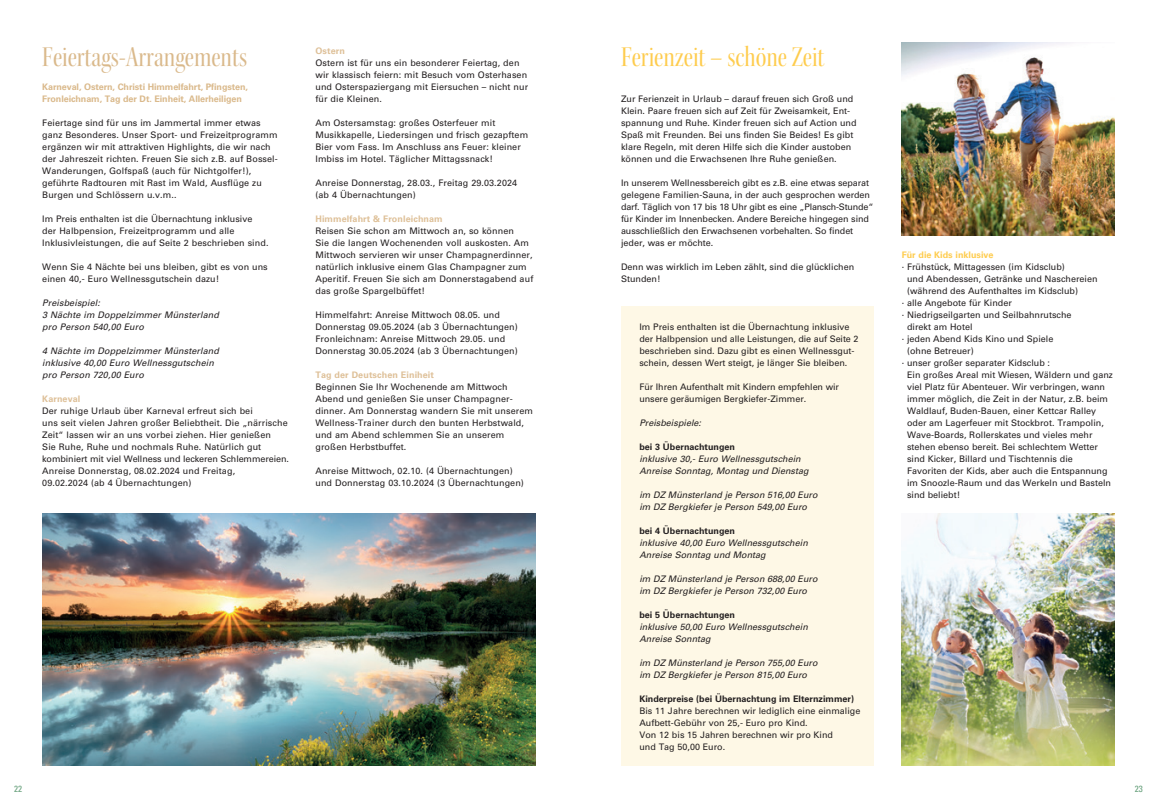
<style>
.page{position:relative;width:1157px;height:808px;background:#fff}
.page>*{position:absolute;margin:0;border:0;box-sizing:border-box;transform-origin:0 0}
.t1{font:30px "Kepler Std Cn Disp";color:#dab98b}
.t2{font:30px "Kepler Std Cn Disp";color:#fecc4e}
.t3{font:9px/12px "Univers LT Pro 55 Roman";color:#231f20}
.t4{font:italic 9px/12px "Univers LT Pro 55";color:#231f20}
.t5{font:700 9px "Univers LT Pro 65";color:#231f20}
.t6{font:700 9px/12px "Univers LT Pro 65";letter-spacing:-.01em;color:#dab98b}
.t7{font:700 9px "Univers LT Pro 65";letter-spacing:.01em;color:#dec098}
.t8{font:700 9px "Univers LT Pro 65";color:#fecc4e}
.t9{font:condensed 9px "Univers LT Pro";color:#629d77}
</style>
<div class="page">
<img style="left:42px;top:514px;width:494px;height:251px">
<div style="left:621px;top:306px;width:252px;height:459px;background:#fef8e6"></div>
<img style="left:901px;top:514px;width:213px;height:251px">
<img style="left:901px;top:43px;width:213px;height:192px">
<h1 class="t1" style="left:42px;top:41px;width:206px">Feiertags-Arrangements</h1>
<p class="t6" style="left:42px;top:80px;width:207px">Karneval, Ostern, Christi Himmelfahrt, Pfingsten,<br>Fronleichnam, Tag der Dt. Einheit, Allerheiligen</p>
<p class="t3" style="left:42px;top:116px;width:237px">Feiertage sind für uns im Jammertal immer etwas ganz Besonderes. Unser Sport- und Freizeitprogramm ergänzen wir mit attraktiven Highlights, die wir nach der Jahreszeit richten. Freuen Sie sich z.B. auf Bossel-Wanderungen, Golfspaß (auch für Nichtgolfer!), geführte Radtouren mit Rast im Wald, Ausflüge zu Burgen und Schlössern u.v.m..</p>
<p class="t3" style="left:42px;top:212px;width:228px">Im Preis enthalten ist die Übernachtung inklusive der Halbpension, Freizeitprogramm und alle<br>Inklusivleistungen, die auf Seite 2 beschrieben sind.</p>
<p class="t3" style="left:42px;top:260px;width:227px">Wenn Sie 4 Nächte bei uns bleiben, gibt es von uns einen 40,- Euro Wellnessgutschein dazu!</p>
<p class="t4" style="left:42px;top:296px;width:179px">Preisbeispiel:<br>3 Nächte im Doppelzimmer Münsterland pro Person 540,00 Euro</p>
<p class="t4" style="left:42px;top:344px;width:179px">4 Nächte im Doppelzimmer Münsterland inklusive 40,00 Euro Wellnessgutschein pro Person 720,00 Euro</p>
<p class="t7" style="left:42px;top:392px;width:40px">Karneval</p>
<p class="t3" style="left:42px;top:404px;width:248px">Der ruhige Urlaub über Karneval erfreut sich bei<br>uns seit vielen Jahren großer Beliebtheit. Die „närrische Zeit“ lassen wir an uns vorbei ziehen. Hier genießen<br>Sie Ruhe, Ruhe und nochmals Ruhe. Natürlich gut kombiniert mit viel Wellness und leckeren Schlemmereien.<br>Anreise Donnerstag, 08.02.2024 und Freitag,<br>09.02.2024 (ab 4 Übernachtungen)</p>
<p class="t7" style="left:315px;top:44px;width:31px">Ostern</p>
<p class="t3" style="left:315px;top:56px;width:214px">Ostern ist für uns ein besonderer Feiertag, den wir klassisch feiern: mit Besuch vom Osterhasen und Osterspaziergang mit Eiersuchen – nicht nur für die Kleinen.</p>
<p class="t3" style="left:315px;top:116px;width:214px">Am Ostersamstag: großes Osterfeuer mit Musikkapelle, Liedersingen und frisch gezapftem Bier vom Fass. Im Anschluss ans Feuer: kleiner Imbiss im Hotel. Täglicher Mittagssnack!</p>
<p class="t3" style="left:315px;top:176px;width:203px">Anreise Donnerstag, 28.03., Freitag 29.03.2024 (ab 4 Übernachtungen)</p>
<p class="t7" style="left:315px;top:212px;width:129px">Himmelfahrt &amp; Fronleichnam</p>
<p class="t3" style="left:315px;top:224px;width:219px">Reisen Sie schon am Mittwoch an, so können<br>Sie die langen Wochenenden voll auskosten. Am Mittwoch servieren wir unser Champagnerdinner, natürlich inklusive einem Glas Champagner zum Aperitif. Freuen Sie sich am Donnerstagabend auf das große Spargelbüffet!</p>
<p class="t3" style="left:315px;top:308px;width:204px">Himmelfahrt: Anreise Mittwoch 08.05. und Donnerstag 09.05.2024 (ab 3 Übernachtungen)<br>Fronleichnam: Anreise Mittwoch 29.05. und Donnerstag 30.05.2024 (ab 3 Übernachtungen)</p>
<p class="t7" style="left:315px;top:368px;width:120px">Tag der Deutschen Einiheit</p>
<p class="t3" style="left:315px;top:380px;width:219px">Beginnen Sie Ihr Wochenende am Mittwoch Abend und genießen Sie unser Champagner&shy;dinner. Am Donnerstag wandern Sie mit unserem Wellness-Trainer durch den bunten Herbstwald, und am Abend schlemmen Sie an unserem großen Herbstbuffet.</p>
<p class="t3" style="left:315px;top:464px;width:210px">Anreise Mittwoch, 02.10. (4 Übernachtungen) und Donnerstag 03.10.2024 (3 Übernachtungen)</p>
<h1 class="t2" style="left:621px;top:41px;width:205px">Ferienzeit – schöne Zeit</h1>
<p class="t3" style="left:621px;top:92px;width:237px">Zur Ferienzeit in Urlaub – darauf freuen sich Groß und Klein. Paare freuen sich auf Zeit für Zweisamkeit, Ent&shy;spannung und Ruhe. Kinder freuen sich auf Action und Spaß mit Freunden. Bei uns finden Sie Beides! Es gibt klare Regeln, mit deren Hilfe sich die Kinder austoben können und die Erwachsenen Ihre Ruhe genießen.</p>
<p class="t3" style="left:621px;top:176px;width:254px">In unserem Wellnessbereich gibt es z.B. eine etwas separat gelegene Familien-Sauna, in der auch gesprochen werden darf. Täglich von 17 bis 18 Uhr gibt es eine „Plansch-Stunde“ für Kinder im Innenbecken. Andere Bereiche hingegen sind ausschließlich den Erwachsenen vorbehalten. So findet jeder, was er möchte.</p>
<p class="t3" style="left:621px;top:260px;width:235px">Denn was wirklich im Leben zählt, sind die glücklichen<br>Stunden!</p>
<p class="t3" style="left:639px;top:320px;width:220px">Im Preis enthalten ist die Übernachtung inklusive der Halbpension und alle Leistungen, die auf Seite 2 beschrieben sind. Dazu gibt es einen Wellnessgut&shy;schein, dessen Wert steigt, je länger Sie bleiben.</p>
<p class="t3" style="left:639px;top:380px;width:201px">Für Ihren Aufenthalt mit Kindern empfehlen wir unsere geräumigen Bergkiefer-Zimmer.</p>
<p class="t4" style="left:639px;top:417px;width:63px">Preisbeispiele:</p>
<p class="t5" style="left:639px;top:440px;width:97px">bei 3 Übernachtungen</p>
<p class="t4" style="left:639px;top:453px;width:171px">inklusive 30,- Euro Wellnessgutschein<br>Anreise Sonntag, Montag und Dienstag</p>
<p class="t4" style="left:639px;top:489px;width:180px">im DZ Münsterland je Person 516,00 Euro im DZ Bergkiefer je Person 549,00 Euro</p>
<p class="t5" style="left:639px;top:524px;width:97px">bei 4 Übernachtungen</p>
<p class="t4" style="left:639px;top:537px;width:170px">inklusive 40,00 Euro Wellnessgutschein<br>Anreise Sonntag und Montag</p>
<p class="t4" style="left:639px;top:573px;width:180px">im DZ Münsterland je Person 688,00 Euro im DZ Bergkiefer je Person 732,00 Euro</p>
<p class="t5" style="left:639px;top:608px;width:97px">bei 5 Übernachtungen</p>
<p class="t4" style="left:639px;top:621px;width:170px">inklusive 50,00 Euro Wellnessgutschein<br>Anreise Sonntag</p>
<p class="t4" style="left:639px;top:657px;width:180px">im DZ Münsterland je Person 755,00 Euro im DZ Bergkiefer je Person 815,00 Euro</p>
<p class="t5" style="left:639px;top:692px;width:216px">Kinderpreise (bei Übernachtung im Elternzimmer)</p>
<p class="t3" style="left:639px;top:704px;width:222px">Bis 11 Jahre berechnen wir lediglich eine einmalige Aufbett-Gebühr von 25,- Euro pro Kind.<br>Von 12 bis 15 Jahren berechnen wir pro Kind<br>und Tag 50,00 Euro.</p>
<p class="t8" style="left:901px;top:248px;width:93px">Für die Kids inklusive</p>
<p class="t3" style="left:901px;top:260px;width:165px">· Frühstück, Mittagessen (im Kidsclub)</p>
<p class="t3" style="left:907px;top:272px;width:192px">und Abendessen, Getränke und Naschereien</p>
<p class="t3" style="left:907px;top:284px;width:173px">(während des Aufenthaltes im Kidsclub)</p>
<p class="t3" style="left:901px;top:296px;width:112px">· alle Angebote für Kinder</p>
<p class="t3" style="left:901px;top:308px;width:171px">· Niedrigseilgarten und Seilbahnrutsche</p>
<p class="t3" style="left:907px;top:320px;width:67px">direkt am Hotel</p>
<p class="t3" style="left:901px;top:332px;width:153px">· jeden Abend Kids Kino und Spiele</p>
<p class="t3" style="left:907px;top:344px;width:68px">(ohne Betreuer)</p>
<p class="t3" style="left:901px;top:356px;width:150px">· unser großer separater Kidsclub :</p>
<p class="t3" style="left:907px;top:368px;width:207px">Ein großes Areal mit Wiesen, Wäldern und ganz</p>
<p class="t3" style="left:907px;top:380px;width:200px">viel Platz für Abenteuer. Wir verbringen, wann</p>
<p class="t3" style="left:907px;top:392px;width:203px">immer möglich, die Zeit in der Natur, z.B. beim</p>
<p class="t3" style="left:907px;top:404px;width:191px">Waldlauf, Buden-Bauen, einer Kettcar Ralley</p>
<p class="t3" style="left:907px;top:416px;width:198px">oder am Lagerfeuer mit Stockbrot. Trampolin,</p>
<p class="t3" style="left:907px;top:428px;width:187px">Wave-Boards, Rollerskates und vieles mehr</p>
<p class="t3" style="left:907px;top:440px;width:192px">stehen ebenso bereit. Bei schlechtem Wetter</p>
<p class="t3" style="left:907px;top:452px;width:167px">sind Kicker, Billard und Tischtennis die</p>
<p class="t3" style="left:907px;top:464px;width:202px">Favoriten der Kids, aber auch die Entspannung</p>
<p class="t3" style="left:907px;top:476px;width:206px">im Snoozle-Raum und das Werkeln und Basteln</p>
<p class="t3" style="left:907px;top:488px;width:55px">sind beliebt!</p>
<p class="t9" style="left:14px;top:783px;width:9px">22</p>
<p class="t9" style="left:1134px;top:783px;width:9px">23</p>
</div>
